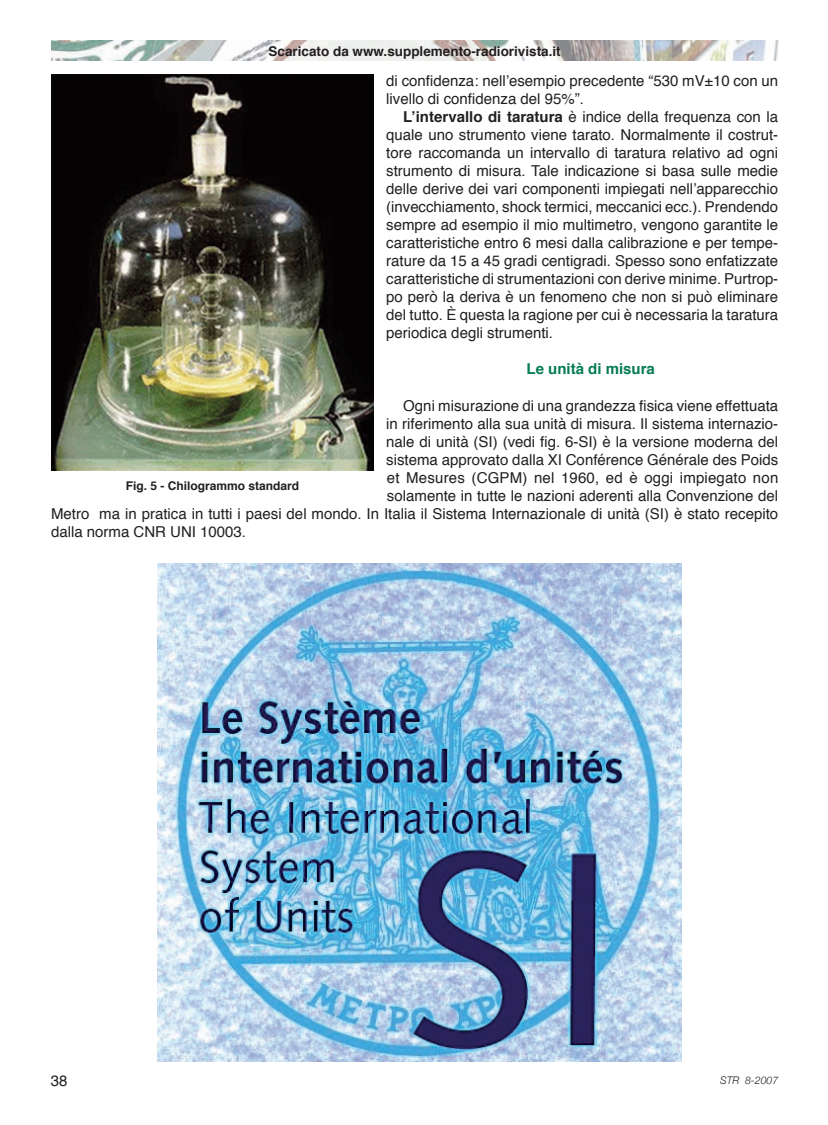
<style>
.page{position:relative;width:828px;height:1125px;background:#fff}
.page>*{position:absolute;margin:0;border:0;box-sizing:border-box;transform-origin:0 0}
.t1{font:15px/18px "Helvetica";color:#231f20}
.t2{font:700 15px "Helvetica";color:#057b56}
.t3{font:700 13.5px "Helvetica";color:#231f20}
.t4{font:700 12px "Helvetica";color:#231f20}
.t5{font:italic 300 10.5px "Helvetica Neue";color:#231f20}
.s1{font-weight:700}
</style>
<div class="page">
<img style="left:51px;top:41px;width:727px;height:20px">
<img style="left:51px;top:75px;width:322px;height:395px">
<img style="left:157px;top:564px;width:524px;height:497px">
<p class="t3" style="left:268px;top:42px;width:294px">Scaricato da www.supplemento-radiorivista.it</p>
<p class="t1" style="left:386px;top:73px;width:393px">di confidenza: nell’esempio precedente “530 mV±10 con un livello di confidenza del 95%”.</p>
<p class="t1" style="left:386px;top:109px;width:393px;text-align:justify;text-indent:17px"><span class="s1">L’intervallo di taratura</span> è indice della frequenza con la quale uno strumento viene tarato. Normalmente il costrut&shy;tore raccomanda un intervallo di taratura relativo ad ogni strumento di misura. Tale indicazione si basa sulle medie delle derive dei vari componenti impiegati nell’apparecchio (invecchiamento, shock termici, meccanici ecc.). Prendendo sempre ad esempio il mio multimetro, vengono garantite le caratteristiche entro 6 mesi dalla calibrazione e per tempe&shy;rature da 15 a 45 gradi centigradi. Spesso sono enfatizzate caratteristiche di strumentazioni con derive minime. Purtrop&shy;po però la deriva è un fenomeno che non si può eliminare del tutto. È questa la ragione per cui è necessaria la taratura periodica degli strumenti.</p>
<p class="t2" style="left:526px;top:359px;width:130px">Le unità di misura</p>
<p class="t1" style="left:403px;top:397px;width:376px">Ogni misurazione di una grandezza fisica viene effettuata</p>
<p class="t1" style="left:386px;top:415px;width:393px">in riferimento alla sua unità di misura. Il sistema internazio-</p>
<p class="t1" style="left:386px;top:433px;width:393px">nale di unità (SI) (vedi fig. 6-SI) è la versione moderna del</p>
<p class="t1" style="left:386px;top:451px;width:393px">sistema approvato dalla XI Conférence Générale des Poids</p>
<p class="t1" style="left:387px;top:469px;width:393px">et Mesures (CGPM) nel 1960, ed è oggi impiegato non</p>
<p class="t1" style="left:387px;top:487px;width:393px">solamente in tutte le nazioni aderenti alla Convenzione del</p>
<p class="t1" style="left:51px;top:505px;width:729px">Metro ma in pratica in tutti i paesi del mondo. In Italia il Sistema Internazionale di unità (SI) è stato recepito</p>
<p class="t1" style="left:51px;top:523px;width:197px">dalla norma CNR UNI 10003.</p>
<p class="t4" style="left:126px;top:478px;width:175px">Fig. 5 - Chilogrammo standard</p>
<p class="t1" style="left:51px;top:1072px;width:18px">38</p>
<p class="t5" style="left:720px;top:1074px;width:60px">STR 8-2007</p>
</div>
